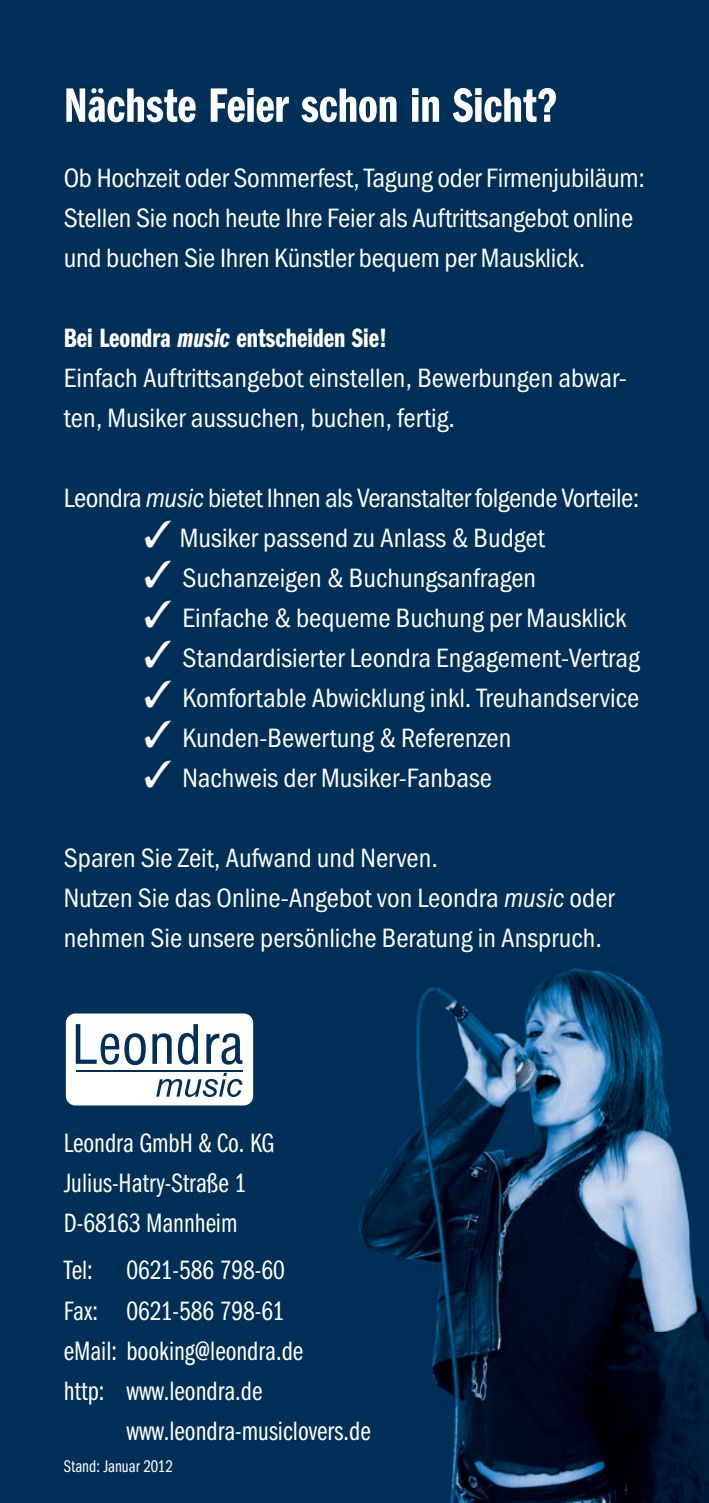
<style>
.page{position:relative;width:709px;height:1503px;background:#fff}
.page>*{position:absolute;margin:0;border:0;box-sizing:border-box;transform-origin:0 0}
.t1{font:600 extra-condensed 50px "Franklin Gothic Itc T";color:#fff}
.t2{font:condensed 27.5px/40px "Franklin Gothic Itc T";color:#fff}
.t3{font:extra-condensed 27.5px/40px "Franklin Gothic Itc T";color:#fff}
.t4{font:condensed 27.5px "Franklin Gothic Itc T";letter-spacing:-.02em;color:#fff}
.t5{font:extra-condensed 17.5px "Franklin Gothic Itc T";color:#fff}
.s1{font-weight:600;font-stretch:extra-condensed}
.s2{font-weight:600;font-style:italic;font-stretch:extra-condensed}
.s3{font-style:italic}
</style>
<div class="page">
<div style="left:0;top:0;width:709px;height:1502px;background:#002f57"></div>
<img style="left:358px;top:968px;width:351px;height:534px">
<svg style="left:65px;top:1013px;width:189px;height:93px;background:#d1dae1"></svg>
<hr style="left:76px;top:1070px;width:166px;height:2px;background:#002f57">
<h1 class="t1" style="left:64px;top:77px;width:495px">Nächste Feier schon in Sicht?</h1>
<p class="t2" style="left:64px;top:157px;width:582px">Ob Hochzeit oder Sommerfest, Tagung oder Firmenjubiläum:<br>Stellen Sie noch heute Ihre Feier als Auftrittsangebot online und buchen Sie Ihren Künstler bequem per Mausklick.</p>
<p class="t2" style="left:64px;top:317px;width:564px"><span class="s1">Bei Leondra</span> <span class="s2">music</span> <span class="s1">entscheiden Sie!<br></span>Einfach Auftrittsangebot einstellen, Bewerbungen abwar&shy;ten, Musiker aussuchen, buchen, fertig.</p>
<p class="t4" style="left:64px;top:482px;width:577px">Leondra <span class="s3">music</span> bietet Ihnen als Veranstalter folgende Vorteile:</p>
<p class="t2" style="left:144px;top:517px;width:402px">✓ Musiker passend zu Anlass &amp; Budget</p>
<p class="t2" style="left:144px;top:557px;width:394px">✓ Suchanzeigen &amp; Buchungsanfragen</p>
<p class="t2" style="left:144px;top:597px;width:484px">✓ Einfache &amp; bequeme Buchung per Mausklick</p>
<p class="t2" style="left:144px;top:637px;width:497px">✓ Standardisierter Leondra Engagement-Vertrag</p>
<p class="t2" style="left:144px;top:677px;width:497px">✓ Komfortable Abwicklung inkl. Treuhandservice</p>
<p class="t2" style="left:144px;top:717px;width:369px">✓ Kunden-Bewertung &amp; Referenzen</p>
<p class="t2" style="left:144px;top:757px;width:349px">✓ Nachweis der Musiker-Fanbase</p>
<p class="t2" style="left:64px;top:837px;width:552px">Sparen Sie Zeit, Aufwand und Nerven.<br>Nutzen Sie das Online-Angebot von Leondra <span class="s3">music</span> oder nehmen Sie unsere persönliche Beratung in Anspruch.</p>
<p class="t3" style="left:64px;top:1122px;width:212px">Leondra GmbH &amp; Co. KG<br>Julius-Hatry-Straße 1<br>D-68163 Mannheim</p>
<p class="t3" style="left:64px;top:1250px;width:241px">Tel: 0621-586 798-60<br>Fax: 0621-586 798-61 eMail: booking@leondra.de http: www.leondra.de</p>
<p class="t3" style="left:126px;top:1410px;width:246px">www.leondra-musiclovers.de</p>
<p class="t5" style="left:64px;top:1456px;width:110px">Stand: Januar 2012</p>
</div>
